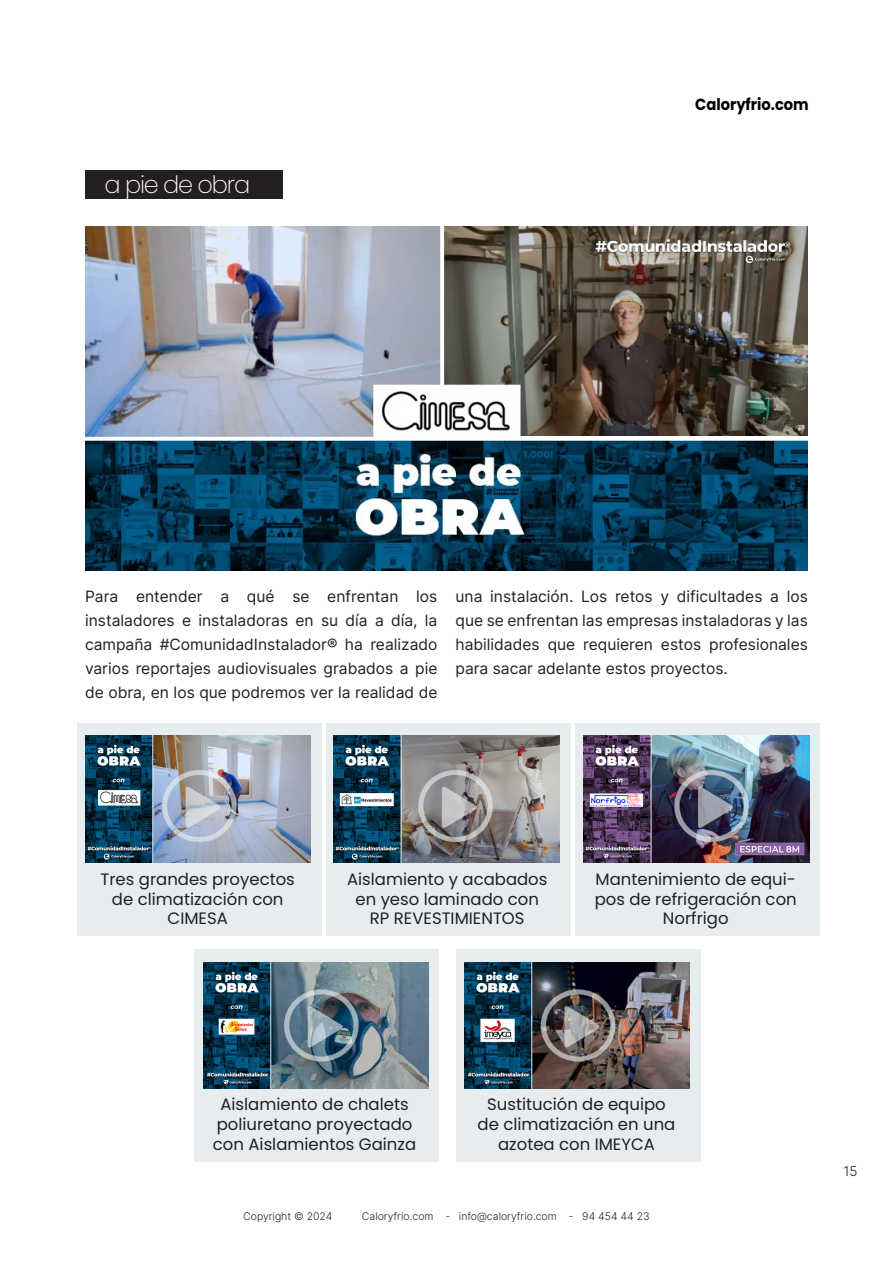
<style>
.page{position:relative;width:893px;height:1263px;background:#fff}
.page>*{position:absolute;margin:0;border:0;box-sizing:border-box;transform-origin:0 0}
.t1{font:200 24px "Poppins";letter-spacing:-.05em;color:#fff}
.t2{font:16.5px/19.8px "Poppins";color:#231f20;text-align:center}
.t3{font:700 16.05px "Poppins";color:#000001;scale:.91 1}
.t4{font:15.6px/24px "Inter";color:#231f20;text-align:justify}
.t5{font:13.5px "Inter";color:#231f20}
.t6{font:10.5px "Inter";color:#231f20}
</style>
<div class="page">
<div style="left:77px;top:724px;width:244px;height:212px;background:#e7edef"></div>
<div style="left:194px;top:949px;width:244px;height:212px;background:#e7edef"></div>
<div style="left:456px;top:949px;width:244px;height:212px;background:#e7edef"></div>
<div style="left:327px;top:724px;width:244px;height:212px;background:#e7edef"></div>
<div style="left:575px;top:724px;width:244px;height:212px;background:#e7edef"></div>
<div style="left:85px;top:170px;width:198px;height:28px;background:#231f20"></div>
<img style="left:85px;top:226px;width:723px;height:344px">
<img style="left:85px;top:735px;width:225px;height:127px">
<img style="left:203px;top:962px;width:225px;height:127px">
<img style="left:334px;top:735px;width:225px;height:127px">
<img style="left:465px;top:962px;width:225px;height:127px">
<img style="left:584px;top:735px;width:225px;height:127px">
<img style="left:162px;top:770px;width:75px;height:72px">
<img style="left:284px;top:989px;width:75px;height:73px">
<img style="left:541px;top:989px;width:74px;height:73px">
<svg style="left:418px;top:770px;width:75px;height:72px;background:#999696"></svg>
<img style="left:674px;top:770px;width:75px;height:72px">
<p class="t1" style="left:105px;top:171px;width:147px">a pie de obra</p>
<p class="t3" style="left:695px;top:95px;width:126px">Caloryfrio.com</p>
<p class="t4" style="left:85px;top:584px;width:354px">Para entender a qué se enfrentan los instaladores e instaladoras en su día a día, la campaña #ComunidadInstalador® ha realizado varios reportajes audiovisuales grabados a pie de obra, en los que podremos ver la realidad de</p>
<p class="t4" style="left:455px;top:584px;width:354px">una instalación. Los retos y dificultades a los que se enfrentan las empresas instaladoras y las habilidades que requieren estos profesionales para sacar adelante estos proyectos.</p>
<p class="t2" style="left:101px;top:869px;width:196px">Tres grandes proyectos de climatización con<br>CIMESA</p>
<p class="t2" style="left:347px;top:869px;width:202px">Aislamiento y acabados en yeso laminado con</p>
<p class="t2" style="left:370px;top:909px;width:156px">RP REVESTIMIENTOS</p>
<p class="t2" style="left:595px;top:869px;width:203px">Mantenimiento de equi&shy;pos de refrigeración con<br>Norfrigo</p>
<p class="t2" style="left:213px;top:1094px;width:205px">Aislamiento de chalets poliuretano proyectado con Aislamientos Gainza</p>
<p class="t2" style="left:478px;top:1094px;width:199px">Sustitución de equipo de climatización en una azotea con IMEYCA</p>
<p class="t6" style="left:243px;top:1209px;width:91px">Copyright © 2024</p>
<p class="t6" style="left:362px;top:1209px;width:289px">Caloryfrio.com - info@caloryfrio.com - 94 454 44 23</p>
<p class="t5" style="left:843px;top:1161px;width:16px">15</p>
</div>
